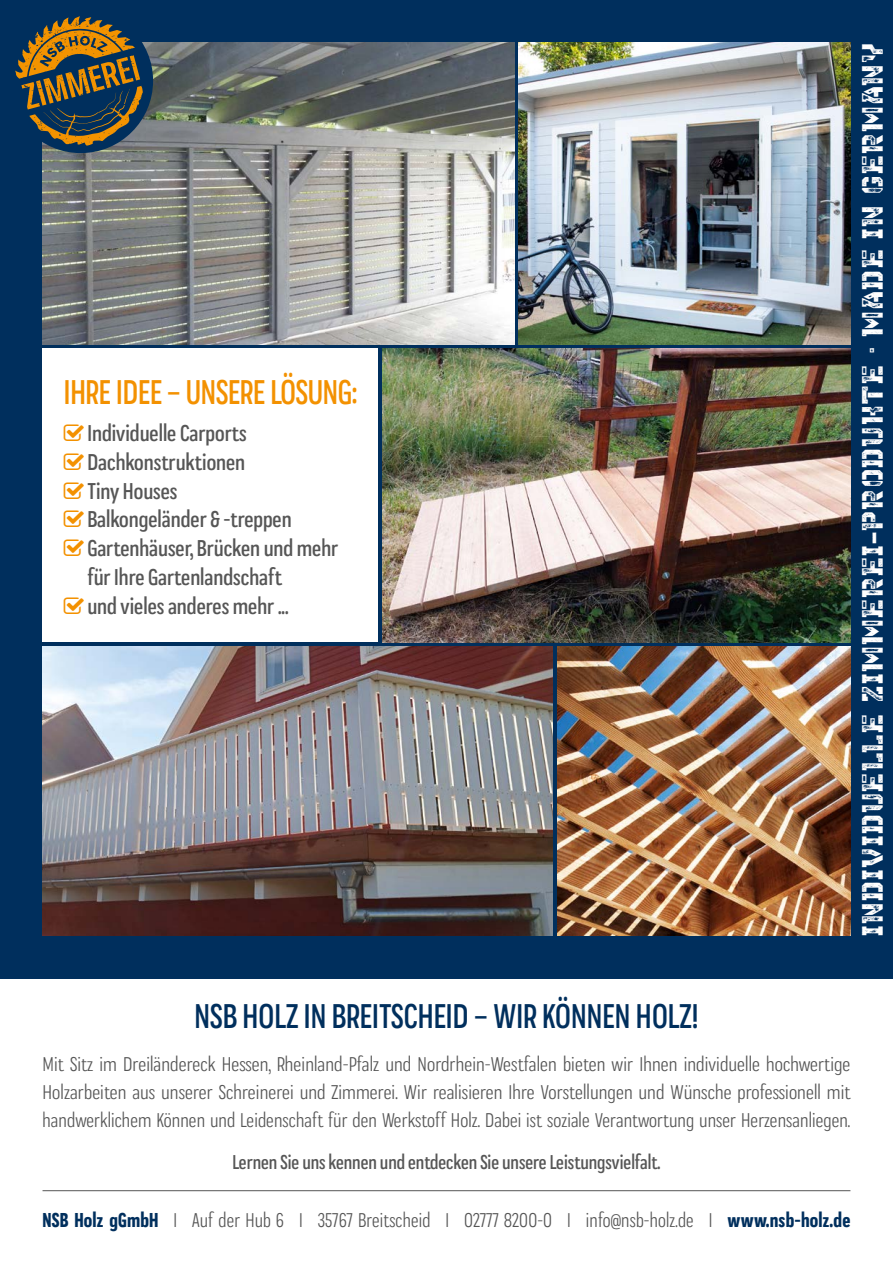
<style>
.page{position:relative;width:893px;height:1263px;background:#fff}
.page>*{position:absolute;margin:0;border:0;box-sizing:border-box;transform-origin:0 0}
.t1{font:500 condensed 36px "Praktika";letter-spacing:.005em;color:#002f5d}
.t2{font:500 condensed 36px "Praktika";color:#f39100}
.t3{font:28.05px "Poligon Stencil Printed";letter-spacing:.02em;color:#fff}
.t4{font:500 condensed 24px/28.8px "Praktika";color:#565656}
.t5{font:condensed 21px/27.9px "Praktika";letter-spacing:.005em;color:#565656;text-align:justify;scale:1.05 1}
.t6{font:condensed 21px "Praktika";letter-spacing:.005em;color:#565656}
.t7{font:500 condensed 21px "Praktika";color:#565656}
.s1{font-weight:700;color:#002f5d}
</style>
<div class="page">
<hr style="left:43px;top:1190px;width:807px;height:1px;background:#565656">
<div style="left:0;top:0;width:893px;height:978px;background:#002f5d"></div>
<img style="left:557px;top:646px;width:293px;height:289px">
<img style="left:383px;top:349px;width:467px;height:293px">
<img style="left:43px;top:646px;width:510px;height:289px">
<img style="left:519px;top:43px;width:331px;height:301px">
<img style="left:43px;top:43px;width:471px;height:301px">
<div style="left:9px;top:9px;width:144px;height:144px;background:#002f5d;border-radius:50%"></div>
<svg style="left:15px;top:16px;width:128px;height:130px"></svg>
<div style="left:43px;top:349px;width:335px;height:293px;background:#fff"></div>
<h1 class="t2" style="left:64px;top:365px;width:295px">IHRE IDEE – UNSERE LÖSUNG:</h1>
<p class="t4" style="left:87px;top:417px;width:252px">Individuelle Carports<br>Dachkonstruktionen<br>Tiny Houses<br>Balkongeländer &amp; -treppen<br>Gartenhäuser, Brücken und mehr für Ihre Gartenlandschaft<br>und vieles anderes mehr ...</p>
<h2 class="t3" style="left:852px;top:935px;width:894px;rotate:-90deg">INDIVIDUELLE ZIMMEREI-PRODUKTE · MADE IN GERMANY</h2>
<h1 class="t1" style="left:194px;top:989px;width:506px">NSB HOLZ IN BREITSCHEID – WIR KÖNNEN HOLZ!</h1>
<p class="t5" style="left:43px;top:1048px;width:771px">Mit Sitz im Dreiländereck Hessen, Rheinland-Pfalz und Nordrhein-Westfalen bieten wir Ihnen individuelle hochwertige Holzarbeiten aus unserer Schreinerei und Zimmerei. Wir realisieren Ihre Vorstellungen und Wünsche professionell mit handwerklichem Können und Leidenschaft für den Werkstoff Holz. Dabei ist soziale Verantwortung unser Herzensanliegen.</p>
<p class="t7" style="left:232px;top:1147px;width:430px">Lernen Sie uns kennen und entdecken Sie unsere Leistungsvielfalt.</p>
<p class="t6" style="left:43px;top:1205px;width:809px"><span class="s1">NSB Holz gGmbH</span> I Auf der Hub 6 I 35767 Breitscheid I 02777 8200-0 I info@nsb-holz.de I <span class="s1">www.nsb-holz.de</span></p>
</div>
